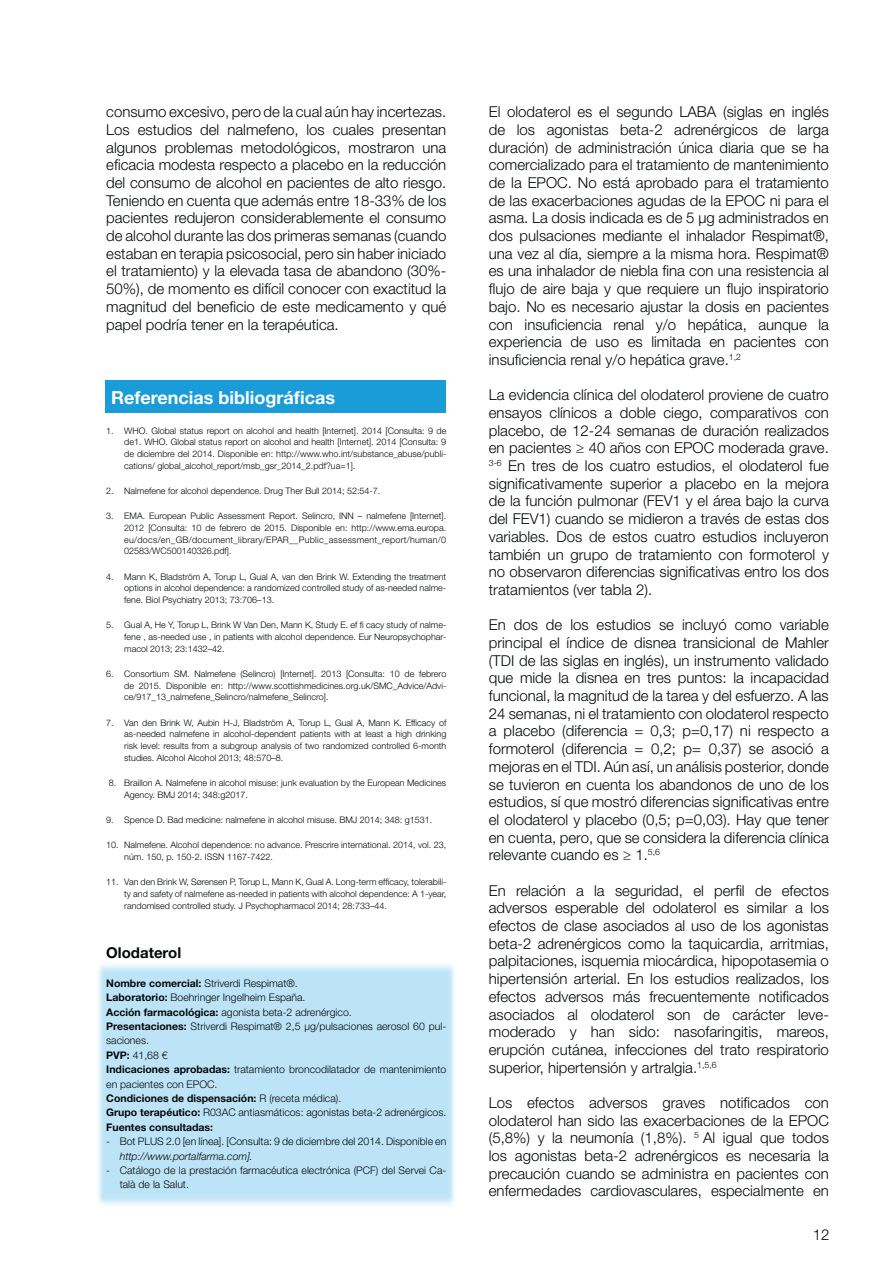
<style>
.page{position:relative;width:893px;height:1263px;background:#fff}
.page>*{position:absolute;margin:0;border:0;box-sizing:border-box;transform-origin:0 0}
.t1{font:700 18px "Helvetica Neue LT Std";color:#fff}
.t2{font:300 15px/17.7px "Helvetica Neue LT Std";color:#040809;text-align:justify}
.t3{font:700 15px "Helvetica Neue LT Std";color:#040809}
.t4{font:300 10.5px/14.4px "Helvetica Neue LT Std";color:#040809}
.t5{font:italic 300 10.5px "Helvetica Neue LT Std";color:#040809}
.t6{font:300 9px/11.7px "Helvetica Neue LT Std";color:#040809;text-align:justify}
.s1{font-weight:700}
</style>
<div class="page">
<img style="left:98px;top:964px;width:357px;height:241px">
<div style="left:106px;top:380px;width:340px;height:33px;background:#199cd8"></div>
<p class="t2" style="left:106px;top:104px;width:342px">consumo excesivo, pero de la cual aún hay incertezas.<br>Los estudios del nalmefeno, los cuales presentan algunos problemas metodológicos, mostraron una eficacia modesta respecto a placebo en la reducción del consumo de alcohol en pacientes de alto riesgo.<br>Teniendo en cuenta que además entre 18-33% de los pacientes redujeron considerablemente el consumo de alcohol durante las dos primeras semanas (cuando estaban en terapia psicosocial, pero sin haber iniciado el tratamiento) y la elevada tasa de abandono (30%- 50%), de momento es difícil conocer con exactitud la magnitud del beneficio de este medicamento y qué papel podría tener en la terapéutica.</p>
<p class="t1" style="left:111px;top:391px;width:225px">Referencias bibliográficas</p>
<p class="t6" style="left:124px;top:425px;width:324px;text-indent:-18px">1. WHO. Global status report on alcohol and health [Internet]. 2014 [Consulta: 9 de de1. WHO. Global status report on alcohol and health [Internet]. 2014 [Consulta: 9 de diciembre del 2014. Disponible en: http://www.who.int/substance_abuse/publi&shy;cations/ global_alcohol_report/msb_gsr_2014_2.pdf?ua=1].</p>
<p class="t6" style="left:106px;top:486px;width:276px">2. Nalmefene for alcohol dependence. Drug Ther Bull 2014; 52:54-7.</p>
<p class="t6" style="left:124px;top:511px;width:323px;text-indent:-18px">3. EMA. European Public Assessment Report. Selincro, INN – nalmefene [Internet].<br>2012 [Consulta: 10 de febrero de 2015. Disponible en: http://www.ema.europa. eu/docs/en_GB/document_library/EPAR__Public_assessment_report/human/0<br>02583/WC500140326.pdf].</p>
<p class="t6" style="left:124px;top:571px;width:323px;text-indent:-18px">4. Mann K, Bladström A, Torup L, Gual A, van den Brink W. Extending the treatment options in alcohol dependence: a randomized controlled study of as-needed nalme&shy;fene. Biol Psychiatry 2013; 73:706–13.</p>
<p class="t6" style="left:124px;top:620px;width:324px;text-indent:-18px">5. Gual A, He Y, Torup L, Brink W Van Den, Mann K, Study E. ef fi cacy study of nalme&shy;fene , as-needed use , in patients with alcohol dependence. Eur Neuropsychophar&shy;macol 2013; 23:1432–42.</p>
<p class="t6" style="left:124px;top:669px;width:324px;text-indent:-18px">6. Consortium SM. Nalmefene (Selincro) [Internet]. 2013 [Consulta: 10 de febrero de 2015. Disponible en: http://www.scottishmedicines.org.uk/SMC_Advice/Advi&shy;ce/917_13_nalmefene_Selincro/nalmefene_Selincro].</p>
<p class="t6" style="left:124px;top:717px;width:324px;text-indent:-18px">7. Van den Brink W, Aubin H-J, Bladström A, Torup L, Gual A, Mann K. Efficacy of as-needed nalmefene in alcohol-dependent patients with at least a high drinking risk level: results from a subgroup analysis of two randomized controlled 6-month studies. Alcohol Alcohol 2013; 48:570–8.</p>
<p class="t6" style="left:124px;top:778px;width:323px;text-indent:-15px">8. Braillon A. Nalmefene in alcohol misuse: junk evaluation by the European Medicines<br>Agency. BMJ 2014; 348:g2017.</p>
<p class="t6" style="left:106px;top:815px;width:328px">9. Spence D. Bad medicine: nalmefene in alcohol misuse. BMJ 2014; 348: g1531.</p>
<p class="t6" style="left:124px;top:840px;width:324px;text-indent:-18px">10. Nalmefene. Alcohol dependence: no advance. Prescrire international. 2014, vol. 23, núm. 150, p. 150-2. ISSN 1167-7422.</p>
<p class="t6" style="left:124px;top:877px;width:324px;text-indent:-18px">11. Van den Brink W, Sørensen P, Torup L, Mann K, Gual A. Long-term efficacy, tolerabili&shy;ty and safety of nalmefene as-needed in patients with alcohol dependence: A 1-year, randomised controlled study. J Psychopharmacol 2014; 28:733–44.</p>
<p class="t3" style="left:106px;top:947px;width:76px">Olodaterol</p>
<p class="t4" style="left:106px;top:977px;width:342px"><span class="s1">Nombre comercial:</span> Striverdi Respimat®.<br><span class="s1">Laboratorio:</span> Boehringer Ingelheim España.<br><span class="s1">Acción farmacológica:</span> agonista beta-2 adrenérgico.<br><span class="s1">Presentaciones:</span> Striverdi Respimat® 2,5 μg/pulsaciones aerosol 60 pul&shy;saciones.<br><span class="s1">PVP:</span> 41,68 €<br><span class="s1">Indicaciones aprobadas:</span> tratamiento broncodilatador de mantenimiento en pacientes con EPOC.<br><span class="s1">Condiciones de dispensación:</span> R (receta médica).<br><span class="s1">Grupo terapéutico:</span> R03AC antiasmáticos: agonistas beta-2 adrenérgicos.<br><span class="s1">Fuentes consultadas:</span></p>
<p class="t4" style="left:106px;top:1135px;width:342px">- Bot PLUS 2.0 [en línea]. [Consulta: 9 de diciembre del 2014. Disponible en</p>
<p class="t5" style="left:120px;top:1150px;width:134px">http://www.portalfarma.com].</p>
<p class="t4" style="left:120px;top:1164px;width:328px;text-indent:-13px">- Catálogo de la prestación farmacéutica electrónica (PCF) del Servei Ca&shy;talà de la Salut.</p>
<p class="t2" style="left:489px;top:104px;width:342px">El olodaterol es el segundo LABA (siglas en inglés de los agonistas beta-2 adrenérgicos de larga duración) de administración única diaria que se ha comercializado para el tratamiento de mantenimiento de la EPOC. No está aprobado para el tratamiento de las exacerbaciones agudas de la EPOC ni para el asma. La dosis indicada es de 5 μg administrados en dos pulsaciones mediante el inhalador Respimat®, una vez al día, siempre a la misma hora. Respimat® es una inhalador de niebla fina con una resistencia al flujo de aire baja y que requiere un flujo inspiratorio bajo. No es necesario ajustar la dosis en pacientes con insuficiencia renal y/o hepática, aunque la experiencia de uso es limitada en pacientes con insuficiencia renal y/o hepática grave.<sup>1,2</sup></p>
<p class="t2" style="left:489px;top:387px;width:342px">La evidencia clínica del olodaterol proviene de cuatro ensayos clínicos a doble ciego, comparativos con placebo, de 12-24 semanas de duración realizados en pacientes ≥ 40 años con EPOC moderada grave.<br><sup>3-6</sup> En tres de los cuatro estudios, el olodaterol fue significativamente superior a placebo en la mejora de la función pulmonar (FEV1 y el área bajo la curva del FEV1) cuando se midieron a través de estas dos variables. Dos de estos cuatro estudios incluyeron también un grupo de tratamiento con formoterol y no observaron diferencias significativas entro los dos tratamientos (ver tabla 2).</p>
<p class="t2" style="left:489px;top:617px;width:342px">En dos de los estudios se incluyó como variable principal el índice de disnea transicional de Mahler (TDI de las siglas en inglés), un instrumento validado que mide la disnea en tres puntos: la incapacidad funcional, la magnitud de la tarea y del esfuerzo. A las 24 semanas, ni el tratamiento con olodaterol respecto a placebo (diferencia = 0,3; p=0,17) ni respecto a formoterol (diferencia = 0,2; p= 0,37) se asoció a mejoras en el TDI. Aún así, un análisis posterior, donde se tuvieron en cuenta los abandonos de uno de los estudios, sí que mostró diferencias significativas entre el olodaterol y placebo (0,5; p=0,03). Hay que tener en cuenta, pero, que se considera la diferencia clínica relevante cuando es ≥ 1.<sup>5,6</sup></p>
<p class="t2" style="left:489px;top:883px;width:342px">En relación a la seguridad, el perfil de efectos adversos esperable del odolaterol es similar a los efectos de clase asociados al uso de los agonistas beta-2 adrenérgicos como la taquicardia, arritmias, palpitaciones, isquemia miocárdica, hipopotasemia o hipertensión arterial. En los estudios realizados, los efectos adversos más frecuentemente notificados asociados al olodaterol son de carácter leve&shy;moderado y han sido: nasofaringitis, mareos, erupción cutánea, infecciones del trato respiratorio superior, hipertensión y artralgia.<sup>1,5,6</sup></p>
<p class="t2" style="left:489px;top:1095px;width:342px">Los efectos adversos graves notificados con olodaterol han sido las exacerbaciones de la EPOC (5,8%) y la neumonía (1,8%). <sup>5</sup> Al igual que todos los agonistas beta-2 adrenérgicos es necesaria la precaución cuando se administra en pacientes con enfermedades cardiovasculares, especialmente en</p>
<p class="t2" style="left:813px;top:1227px;width:18px">12</p>
</div>
